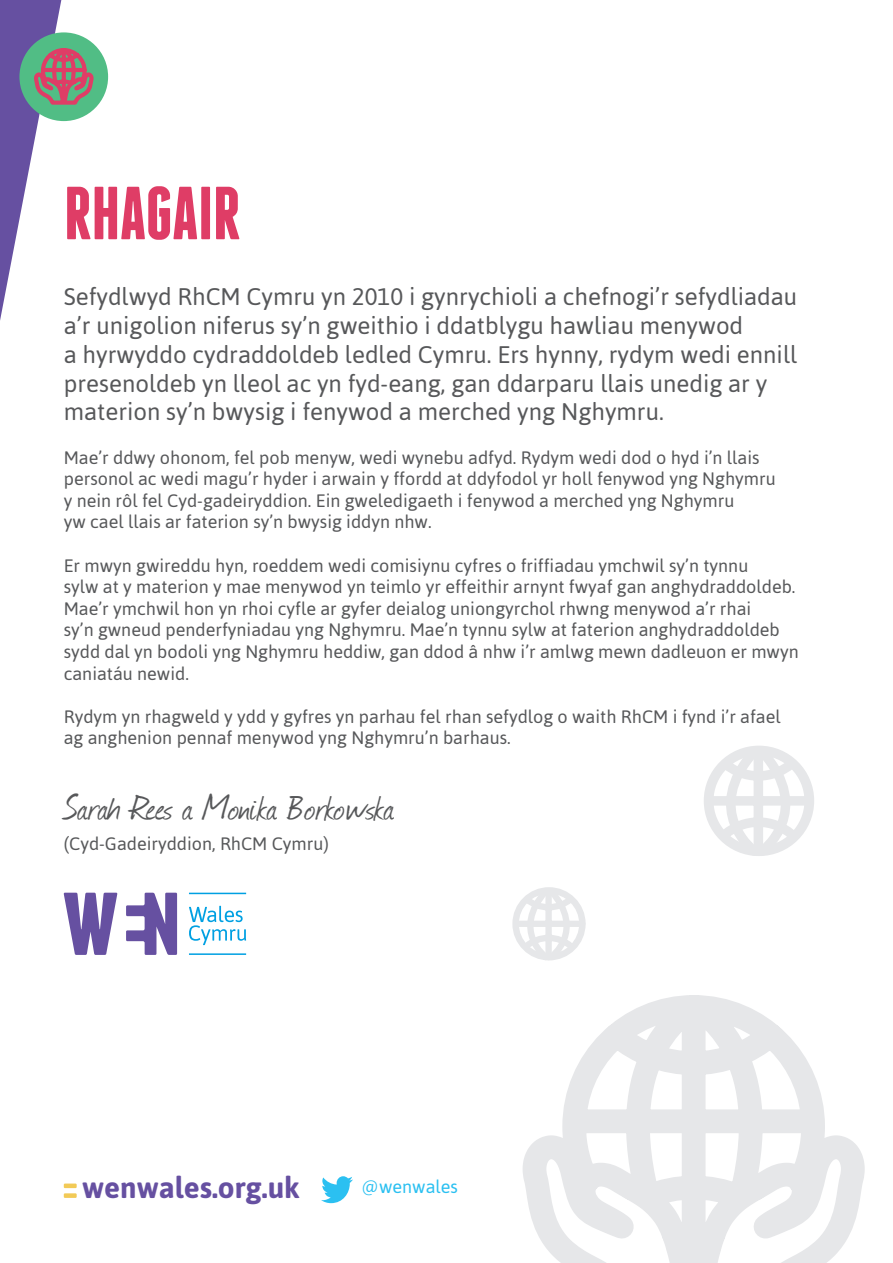
<style>
.page{position:relative;width:893px;height:1263px;background:#fff}
.page>*{position:absolute;margin:0;border:0;box-sizing:border-box;transform-origin:0 0}
.t1{font:700 75px "Franchise";letter-spacing:-.01em;color:#df3d66}
.t2{font:42px "Journal";letter-spacing:.01em;color:#57585a}
.t3{font:700 29.7px "Asap";color:#6650a1}
.t4{font:24px/28.8px "Asap";color:#57585a}
.t5{font:18px/21.6px "Asap";color:#57585a}
.t6{font:18px "Asap";color:#2bc0f1}
</style>
<div class="page">
<div style="left:19px;top:32px;width:89px;height:89px;background:#51bd85;border-radius:50%"></div>
<svg style="left:0;top:0;width:97px;height:321px"></svg>
<svg style="left:63px;top:892px;width:802px;height:371px"></svg>
<svg style="left:511px;top:887px;width:78px;height:76px"></svg>
<svg style="left:704px;top:746px;width:110px;height:110px"></svg>
<svg style="left:64px;top:893px;width:53px;height:62px"></svg>
<svg style="left:126px;top:893px;width:51px;height:62px"></svg>
<svg style="left:189px;top:906px;width:57px;height:39px"></svg>
<svg style="left:189px;top:893px;width:57px;height:1px"></svg>
<svg style="left:189px;top:953px;width:57px;height:2px"></svg>
<p class="t1" style="left:64px;top:178px;width:179px">RHAGAIR</p>
<p class="t4" style="left:64px;top:282px;width:735px">Sefydlwyd RhCM Cymru yn 2010 i gynrychioli a chefnogi’r sefydliadau a’r unigolion niferus sy’n gweithio i ddatblygu hawliau menywod<br>a hyrwyddo cydraddoldeb ledled Cymru. Ers hynny, rydym wedi ennill presenoldeb yn lleol ac yn fyd-eang, gan ddarparu llais unedig ar y materion sy’n bwysig i fenywod a merched yng Nghymru.</p>
<p class="t5" style="left:64px;top:446px;width:713px">Mae’r ddwy ohonom, fel pob menyw, wedi wynebu adfyd. Rydym wedi dod o hyd i’n llais personol ac wedi magu’r hyder i arwain y ffordd at ddyfodol yr holl fenywod yng Nghymru y nein rôl fel Cyd-gadeiryddion. Ein gweledigaeth i fenywod a merched yng Nghymru<br>yw cael llais ar faterion sy’n bwysig iddyn nhw.</p>
<p class="t5" style="left:64px;top:554px;width:736px">Er mwyn gwireddu hyn, roeddem wedi comisiynu cyfres o friffiadau ymchwil sy’n tynnu<br>sylw at y materion y mae menywod yn teimlo yr effeithir arnynt fwyaf gan anghydraddoldeb.<br>Mae’r ymchwil hon yn rhoi cyfle ar gyfer deialog uniongyrchol rhwng menywod a’r rhai<br>sy’n gwneud penderfyniadau yng Nghymru. Mae’n tynnu sylw at faterion anghydraddoldeb sydd dal yn bodoli yng Nghymru heddiw, gan ddod â nhw i’r amlwg mewn dadleuon er mwyn caniatáu newid.</p>
<p class="t5" style="left:64px;top:705px;width:718px">Rydym yn rhagweld y ydd y gyfres yn parhau fel rhan sefydlog o waith RhCM i fynd i’r afael ag anghenion pennaf menywod yng Nghymru’n barhaus.</p>
<p class="t2" style="left:64px;top:779px;width:332px">Sarah Rees a Monika Borkowska</p>
<p class="t5" style="left:64px;top:833px;width:267px">(Cyd-Gadeiryddion, RhCM Cymru)</p>
<p class="t3" style="left:82px;top:1170px;width:219px">wenwales.org.uk</p>
<p class="t6" style="left:361px;top:1176px;width:98px">@wenwales</p>
</div>
